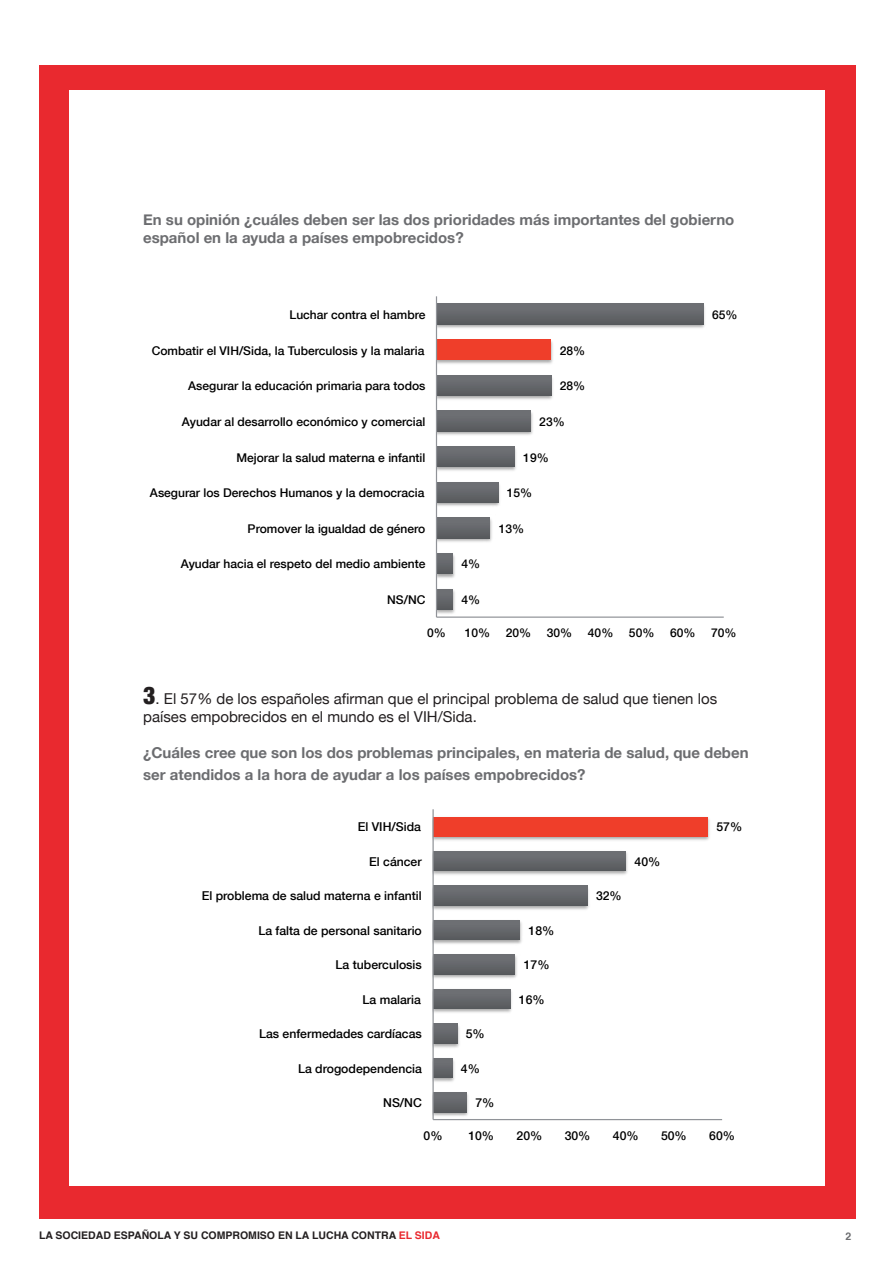
<style>
.page{position:relative;width:893px;height:1263px;background:#fff}
.page>*{position:absolute;margin:0;border:0;box-sizing:border-box;transform-origin:0 0}
.t1{font:700 15px/18px "Helvetica Neue";color:#6c6d70}
.t2{font:15px/18px "Helvetica Neue";color:#231f20}
.t3{font:500 12.15px "Helvetica Neue";color:#000}
.t4{font:500 12px "Helvetica Neue";color:#000}
.t5{font:700 10.5px "Helvetica";color:#231f20}
.t6{font:700 10.5px "Helvetica";color:#6c6d70}
.s1{font-weight:900;font-stretch:condensed;font-size:24px}
.s2{color:#e9292f}
</style>
<div class="page">
<div style="left:39px;top:65px;width:816px;height:1154px;background:#e9292f"></div>
<div style="left:69px;top:91px;width:756px;height:1095px;background:#fff"></div>
<img style="left:434px;top:1094px;width:34px;height:22px">
<img style="left:434px;top:1058px;width:21px;height:24px">
<img style="left:434px;top:1023px;width:25px;height:25px">
<img style="left:434px;top:989px;width:78px;height:24px">
<img style="left:434px;top:955px;width:83px;height:23px">
<img style="left:434px;top:921px;width:88px;height:23px">
<img style="left:434px;top:885px;width:155px;height:25px">
<img style="left:434px;top:852px;width:194px;height:23px">
<img style="left:434px;top:818px;width:276px;height:23px">
<div style="left:433px;top:1092px;width:34px;height:20px;background:linear-gradient(to right,#65676b,#65676b)"></div>
<div style="left:433px;top:1058px;width:19px;height:20px;background:linear-gradient(to bottom,#727478,#595c5f)"></div>
<div style="left:433px;top:1023px;width:24px;height:20px;background:linear-gradient(to right,#65676b,#65676b)"></div>
<div style="left:433px;top:989px;width:77px;height:20px;background:linear-gradient(to right,#64666a,#64666a)"></div>
<div style="left:433px;top:954px;width:82px;height:20px;background:linear-gradient(to right,#65676b,#65676b)"></div>
<div style="left:433px;top:920px;width:87px;height:20px;background:#65676b"></div>
<div style="left:433px;top:886px;width:154px;height:19px;background:#65676c"></div>
<div style="left:433px;top:851px;width:193px;height:20px;background:#65676c"></div>
<div style="left:433px;top:817px;width:275px;height:19px;background:#ef3e2a"></div>
<hr style="left:433px;top:1119px;width:289px;height:1px;background:#909398">
<hr style="left:432px;top:809px;width:2px;height:310px;background:#909398">
<img style="left:437px;top:586px;width:18px;height:30px">
<img style="left:437px;top:549px;width:18px;height:33px">
<img style="left:437px;top:514px;width:55px;height:32px">
<img style="left:437px;top:478px;width:63px;height:33px">
<img style="left:437px;top:442px;width:79px;height:33px">
<img style="left:437px;top:407px;width:96px;height:33px">
<img style="left:437px;top:371px;width:116px;height:33px">
<img style="left:437px;top:336px;width:116px;height:33px">
<img style="left:437px;top:300px;width:268px;height:32px">
<div style="left:436px;top:589px;width:17px;height:20px;background:linear-gradient(to bottom,#717378,#5b5d60)"></div>
<svg style="left:437px;top:553px;width:16px;height:21px"></svg>
<div style="left:436px;top:518px;width:54px;height:20px;background:linear-gradient(to right,#64666a,#64666a)"></div>
<div style="left:436px;top:482px;width:62px;height:21px;background:linear-gradient(to right,#65676b,#65676b)"></div>
<div style="left:436px;top:446px;width:78px;height:21px;background:#65676c"></div>
<div style="left:436px;top:411px;width:95px;height:20px;background:linear-gradient(to right,#64666a,#64666a)"></div>
<div style="left:436px;top:375px;width:115px;height:21px;background:linear-gradient(to right,#65676b,#65676b)"></div>
<div style="left:436px;top:340px;width:115px;height:20px;background:#ef3e2a"></div>
<div style="left:436px;top:304px;width:267px;height:20px;background:linear-gradient(to right,#64676a,#64676a)"></div>
<hr style="left:436px;top:616px;width:288px;height:2px;background:#909398">
<hr style="left:436px;top:296px;width:1px;height:321px;background:#909398">
<p class="t1" style="left:143px;top:210px;width:593px">En su opinión ¿cuáles deben ser las dos prioridades más importantes del gobierno español en la ayuda a países empobrecidos?</p>
<p class="t4" style="left:289px;top:305px;width:137px">Luchar contra el hambre</p>
<p class="t4" style="left:712px;top:305px;width:27px">65%</p>
<p class="t4" style="left:152px;top:341px;width:274px">Combatir el VIH/Sida, la Tuberculosis y la malaria</p>
<p class="t4" style="left:560px;top:341px;width:27px">28%</p>
<p class="t4" style="left:188px;top:376px;width:239px">Asegurar la educación primaria para todos</p>
<p class="t4" style="left:560px;top:376px;width:27px">28%</p>
<p class="t4" style="left:182px;top:412px;width:245px">Ayudar al desarrollo económico y comercial</p>
<p class="t4" style="left:539px;top:412px;width:27px">23%</p>
<p class="t4" style="left:236px;top:448px;width:190px">Mejorar la salud materna e infantil</p>
<p class="t4" style="left:523px;top:448px;width:27px">19%</p>
<p class="t4" style="left:150px;top:483px;width:276px">Asegurar los Derechos Humanos y la democracia</p>
<p class="t4" style="left:507px;top:483px;width:27px">15%</p>
<p class="t4" style="left:248px;top:519px;width:179px">Promover la igualdad de género</p>
<p class="t4" style="left:499px;top:519px;width:27px">13%</p>
<p class="t4" style="left:181px;top:555px;width:246px">Ayudar hacia el respeto del medio ambiente</p>
<p class="t4" style="left:461px;top:555px;width:20px">4%</p>
<p class="t4" style="left:387px;top:590px;width:40px">NS/NC</p>
<p class="t4" style="left:461px;top:590px;width:20px">4%</p>
<p class="t4" style="left:427px;top:623px;width:20px">0%</p>
<p class="t4" style="left:465px;top:623px;width:27px">10%</p>
<p class="t4" style="left:506px;top:623px;width:27px">20%</p>
<p class="t4" style="left:547px;top:623px;width:27px">30%</p>
<p class="t4" style="left:588px;top:623px;width:27px">40%</p>
<p class="t4" style="left:629px;top:623px;width:27px">50%</p>
<p class="t4" style="left:670px;top:623px;width:27px">60%</p>
<p class="t4" style="left:711px;top:623px;width:27px">70%</p>
<p class="t2" style="left:143px;top:689px;width:576px"><span class="s1">3</span>. El 57% de los españoles afirman que el principal problema de salud que tienen los países empobrecidos en el mundo es el VIH/Sida.</p>
<p class="t1" style="left:143px;top:741px;width:607px;line-height:21.6px">¿Cuáles cree que son los dos problemas principales, en materia de salud, que deben ser atendidos a la hora de ayudar a los países empobrecidos?</p>
<p class="t3" style="left:358px;top:817px;width:65px">El VIH/Sida</p>
<p class="t3" style="left:716px;top:817px;width:27px">57%</p>
<p class="t3" style="left:369px;top:852px;width:54px">El cáncer</p>
<p class="t3" style="left:634px;top:852px;width:27px">40%</p>
<p class="t3" style="left:202px;top:886px;width:222px">El problema de salud materna e infantil</p>
<p class="t3" style="left:596px;top:886px;width:27px">32%</p>
<p class="t3" style="left:258px;top:921px;width:165px">La falta de personal sanitario</p>
<p class="t3" style="left:529px;top:921px;width:27px">18%</p>
<p class="t3" style="left:336px;top:955px;width:88px">La tuberculosis</p>
<p class="t3" style="left:524px;top:955px;width:27px">17%</p>
<p class="t3" style="left:363px;top:990px;width:60px">La malaria</p>
<p class="t3" style="left:519px;top:990px;width:27px">16%</p>
<p class="t3" style="left:259px;top:1024px;width:164px">Las enfermedades cardíacas</p>
<p class="t3" style="left:466px;top:1024px;width:21px">5%</p>
<p class="t3" style="left:298px;top:1059px;width:125px">La drogodependencia</p>
<p class="t3" style="left:461px;top:1059px;width:21px">4%</p>
<p class="t3" style="left:383px;top:1093px;width:40px">NS/NC</p>
<p class="t3" style="left:475px;top:1093px;width:21px">7%</p>
<p class="t3" style="left:424px;top:1126px;width:21px">0%</p>
<p class="t3" style="left:468px;top:1126px;width:27px">10%</p>
<p class="t3" style="left:516px;top:1126px;width:27px">20%</p>
<p class="t3" style="left:565px;top:1126px;width:27px">30%</p>
<p class="t3" style="left:613px;top:1126px;width:27px">40%</p>
<p class="t3" style="left:661px;top:1126px;width:27px">50%</p>
<p class="t3" style="left:709px;top:1126px;width:27px">60%</p>
<p class="t5" style="left:39px;top:1227px;width:403px">LA SOCIEDAD ESPAÑOLA Y SU COMPROMISO EN LA LUCHA CONTRA <span class="s2">EL SIDA</span></p>
<p class="t6" style="left:845px;top:1228px;width:7px">2</p>
</div>
